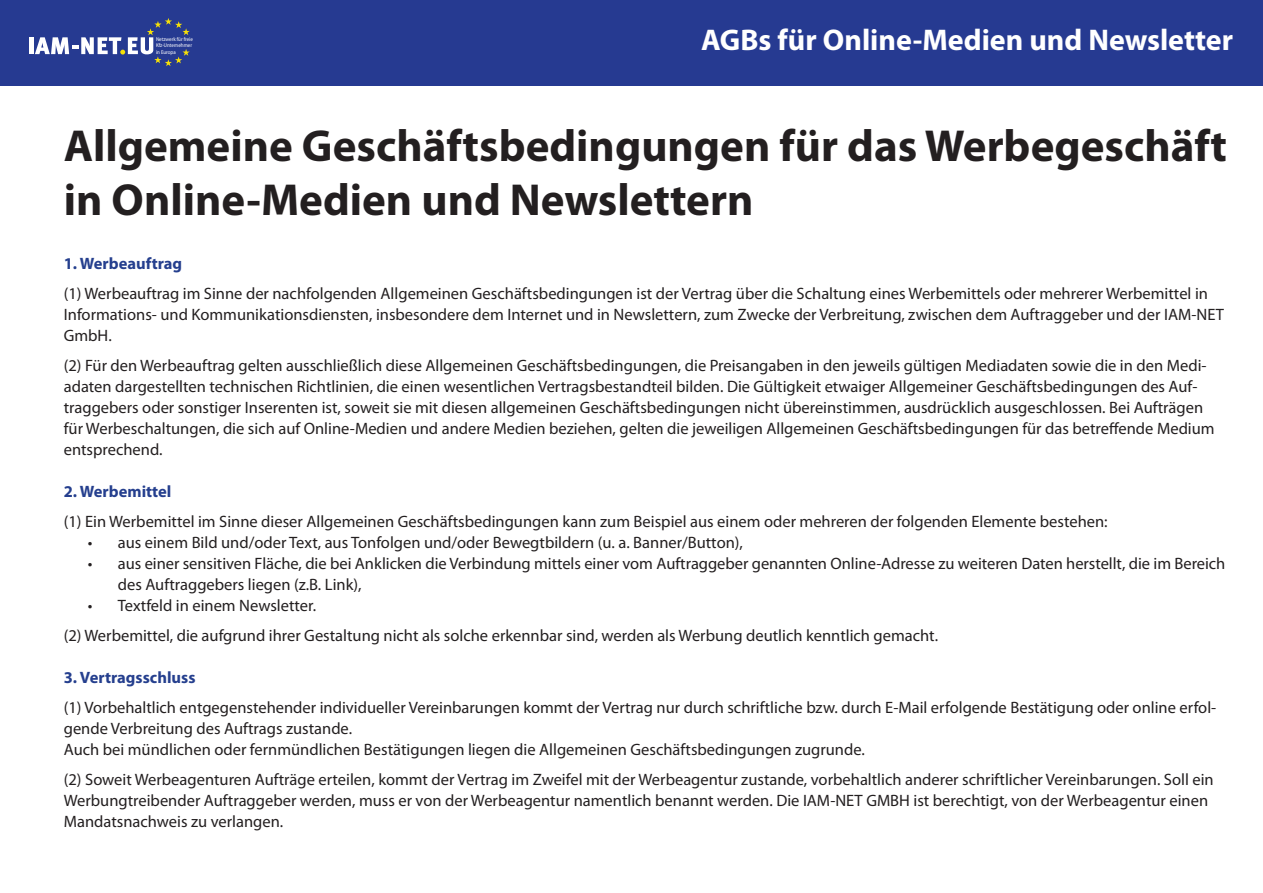
<style>
.page{position:relative;width:1263px;height:893px;background:#fff}
.page>*{position:absolute;margin:0;border:0;box-sizing:border-box;transform-origin:0 0}
.t1{font:700 45px/54px "Myriad Pro";color:#231f20}
.t2{font:700 30px "Myriad Pro";color:#fff}
.t3{font:16.5px/21px "Myriad Pro";color:#231f20}
.t4{font:700 16.5px "Myriad Pro";color:#253f8e}
.t5{font:5.55px/6.4px "Meta";color:#fff;scale:.91 1}
</style>
<div class="page">
<div style="left:0;top:0;width:1263px;height:85px;background:#263a91"></div>
<hr style="left:29px;top:37px;width:4px;height:17px;background:#fff">
<svg style="left:35px;top:18px;width:155px;height:48px"></svg>
<p class="t5" style="left:156px;top:36px;width:42px">Netzwerk für freie<br>Kfz-Unternehmer in Europa</p>
<p class="t2" style="left:701px;top:20px;width:534px">AGBs für Online-Medien und Newsletter</p>
<p class="t1" style="left:64px;top:118px;width:1165px">Allgemeine Geschäftsbedingungen für das Werbegeschäft in Online-Medien und Newslettern</p>
<p class="t4" style="left:64px;top:252px;width:120px">1. Werbeauftrag</p>
<p class="t3" style="left:64px;top:282px;width:1162px">(1) Werbeauftrag im Sinne der nachfolgenden Allgemeinen Geschäftsbedingungen ist der Vertrag über die Schaltung eines Werbemittels oder mehrerer Werbemittel in<br>Informations- und Kommunikationsdiensten, insbesondere dem Internet und in Newslettern, zum Zwecke der Verbreitung, zwischen dem Auftraggeber und der IAM-NET<br>GmbH.</p>
<p class="t3" style="left:64px;top:354px;width:1152px">(2) Für den Werbeauftrag gelten ausschließlich diese Allgemeinen Geschäftsbedingungen, die Preisangaben in den jeweils gültigen Mediadaten sowie die in den Medi&shy;adaten dargestellten technischen Richtlinien, die einen wesentlichen Vertragsbestandteil bilden. Die Gültigkeit etwaiger Allgemeiner Geschäftsbedingungen des Auf&shy;traggebers oder sonstiger Inserenten ist, soweit sie mit diesen allgemeinen Geschäftsbedingungen nicht übereinstimmen, ausdrücklich ausgeschlossen. Bei Aufträgen für Werbeschaltungen, die sich auf Online-Medien und andere Medien beziehen, gelten die jeweiligen Allgemeinen Geschäftsbedingungen für das betreffende Medium entsprechend.</p>
<p class="t4" style="left:64px;top:480px;width:109px">2. Werbemittel</p>
<p class="t3" style="left:64px;top:510px;width:1045px">(1) Ein Werbemittel im Sinne dieser Allgemeinen Geschäftsbedingungen kann zum Beispiel aus einem oder mehreren der folgenden Elemente bestehen:</p>
<p class="t3" style="left:88px;top:531px;width:657px">• aus einem Bild und/oder Text, aus Tonfolgen und/oder Bewegtbildern (u. a. Banner/Button),</p>
<p class="t3" style="left:118px;top:552px;width:1109px;text-indent:-30px">• aus einer sensitiven Fläche, die bei Anklicken die Verbindung mittels einer vom Auftraggeber genannten Online-Adresse zu weiteren Daten herstellt, die im Bereich des Auftraggebers liegen (z.B. Link),</p>
<p class="t3" style="left:88px;top:594px;width:230px">• Textfeld in einem Newsletter.</p>
<p class="t3" style="left:64px;top:624px;width:876px">(2) Werbemittel, die aufgrund ihrer Gestaltung nicht als solche erkennbar sind, werden als Werbung deutlich kenntlich gemacht.</p>
<p class="t4" style="left:64px;top:666px;width:133px">3. Vertragsschluss</p>
<p class="t3" style="left:64px;top:696px;width:1154px">(1) Vorbehaltlich entgegenstehender individueller Vereinbarungen kommt der Vertrag nur durch schriftliche bzw. durch E-Mail erfolgende Bestätigung oder online erfol&shy;gende Verbreitung des Auftrags zustande.</p>
<p class="t3" style="left:64px;top:738px;width:802px">Auch bei mündlichen oder fernmündlichen Bestätigungen liegen die Allgemeinen Geschäftsbedingungen zugrunde.</p>
<p class="t3" style="left:64px;top:768px;width:1151px">(2) Soweit Werbeagenturen Aufträge erteilen, kommt der Vertrag im Zweifel mit der Werbeagentur zustande, vorbehaltlich anderer schriftlicher Vereinbarungen. Soll ein<br>Werbungtreibender Auftraggeber werden, muss er von der Werbeagentur namentlich benannt werden. Die IAM-NET GMBH ist berechtigt, von der Werbeagentur einen<br>Mandatsnachweis zu verlangen.</p>
</div>
